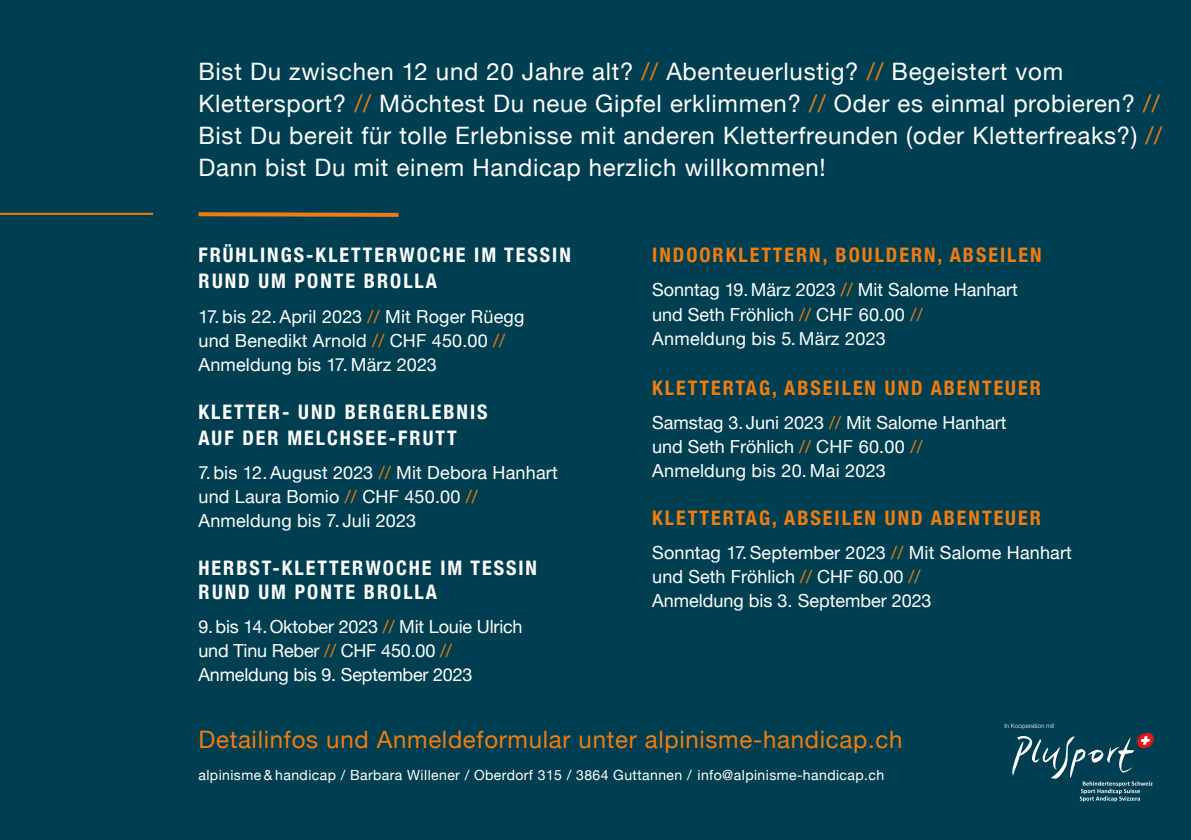
<style>
.page{position:relative;width:1191px;height:840px;background:#fff}
.page>*{position:absolute;margin:0;border:0;box-sizing:border-box;transform-origin:0 0}
.t1{font:24px/32px "Helvetica Neue";letter-spacing:.03em;color:#fff}
.t2{font:24px "Helvetica Neue";letter-spacing:.03em;color:#ef7c11}
.t3{font:700 condensed 20px/26px "Helvetica Neue";letter-spacing:.1em;color:#fff}
.t4{font:700 condensed 20px "Helvetica Neue";letter-spacing:.1em;color:#ef7c11}
.t5{font:18px/24px "Helvetica Neue";color:#fff}
.t6{font:14px "Helvetica Neue";letter-spacing:.03em;color:#fff}
.t7{font:300 6.4px "Helvetica Neue";color:#fff}
.s1{color:#ef7c11}
</style>
<div class="page">
<div style="left:0;top:0;width:1191px;height:839px;background:#003f51"></div>
<hr style="left:0;top:213px;width:153px;height:2px;background:#ef7c11">
<div style="left:198px;top:212px;width:200px;height:5px;background:#ef7c11"></div>
<svg style="left:1012px;top:732px;width:142px;height:69px"></svg>
<p class="t1" style="left:198px;top:56px;width:965px">Bist Du zwischen 12 und 20 Jahre alt? <span class="s1">//</span> Abenteuerlustig? <span class="s1">//</span> Begeistert vom Klettersport? <span class="s1">//</span> Möchtest Du neue Gipfel erklimmen? <span class="s1">//</span> Oder es einmal probieren? <span class="s1">// </span>Bist Du bereit für tolle Erlebnisse mit anderen Kletterfreunden (oder Kletterfreaks?) <span class="s1">// </span>Dann bist Du mit einem Handicap herzlich willkommen!</p>
<p class="t3" style="left:198px;top:241px;width:374px">FRÜHLINGS-KLETTERWOCHE IM TESSIN<br>RUND UM PONTE BROLLA</p>
<p class="t5" style="left:198px;top:305px;width:327px">17.bis 22.April 2023 <span class="s1">//</span> Mit Roger Rüegg und Benedikt Arnold <span class="s1">//</span> CHF 450.00 <span class="s1">//<br></span>Anmeldung bis 17. März 2023</p>
<p class="t3" style="left:198px;top:397px;width:291px">KLETTER- UND BERGERLEBNIS<br>AUF DER MELCHSEE-FRUTT</p>
<p class="t5" style="left:198px;top:461px;width:361px">7.bis 12.August 2023 <span class="s1">//</span> Mit Debora Hanhart und Laura Bomio <span class="s1">//</span> CHF 450.00 <span class="s1">//<br></span>Anmeldung bis 7. Juli 2023</p>
<p class="t3" style="left:198px;top:554px;width:340px;line-height:24px">HERBST-KLETTERWOCHE IM TESSIN<br>RUND UM PONTE BROLLA</p>
<p class="t5" style="left:198px;top:615px;width:326px">9.bis 14.Oktober 2023 <span class="s1">//</span> Mit Louie Ulrich und Tinu Reber <span class="s1">//</span> CHF 450.00 <span class="s1">//<br></span>Anmeldung bis 9. September 2023</p>
<p class="t4" style="left:652px;top:238px;width:391px">INDOORKLETTERN, BOULDERN, ABSEILEN</p>
<p class="t5" style="left:652px;top:279px;width:367px">Sonntag 19.März 2023 <span class="s1">//</span> Mit Salome Hanhart und Seth Fröhlich <span class="s1">//</span> CHF 60.00 <span class="s1">//<br></span>Anmeldung bis 5. März 2023</p>
<p class="t4" style="left:652px;top:370px;width:390px">KLETTERTAG, ABSEILEN UND ABENTEUER</p>
<p class="t5" style="left:652px;top:411px;width:356px">Samstag 3.Juni 2023 <span class="s1">//</span> Mit Salome Hanhart und Seth Fröhlich <span class="s1">//</span> CHF 60.00 <span class="s1">//<br></span>Anmeldung bis 20. Mai 2023</p>
<p class="t4" style="left:652px;top:500px;width:390px">KLETTERTAG, ABSEILEN UND ABENTEUER</p>
<p class="t5" style="left:652px;top:541px;width:421px">Sonntag 17.September 2023 <span class="s1">//</span> Mit Salome Hanhart und Seth Fröhlich <span class="s1">//</span> CHF 60.00 <span class="s1">//<br></span>Anmeldung bis 3. September 2023</p>
<h1 class="t2" style="left:198px;top:721px;width:705px">Detailinfos und Anmeldeformular unter alpinisme-handicap.ch</h1>
<p class="t6" style="left:198px;top:764px;width:687px">alpinisme &amp; handicap / Barbara Willener / Oberdorf 315 / 3864 Guttannen / info@alpinisme-handicap.ch</p>
<p class="t7" style="left:1004px;top:719px;width:52px">In Kooperation mit</p>
</div>
